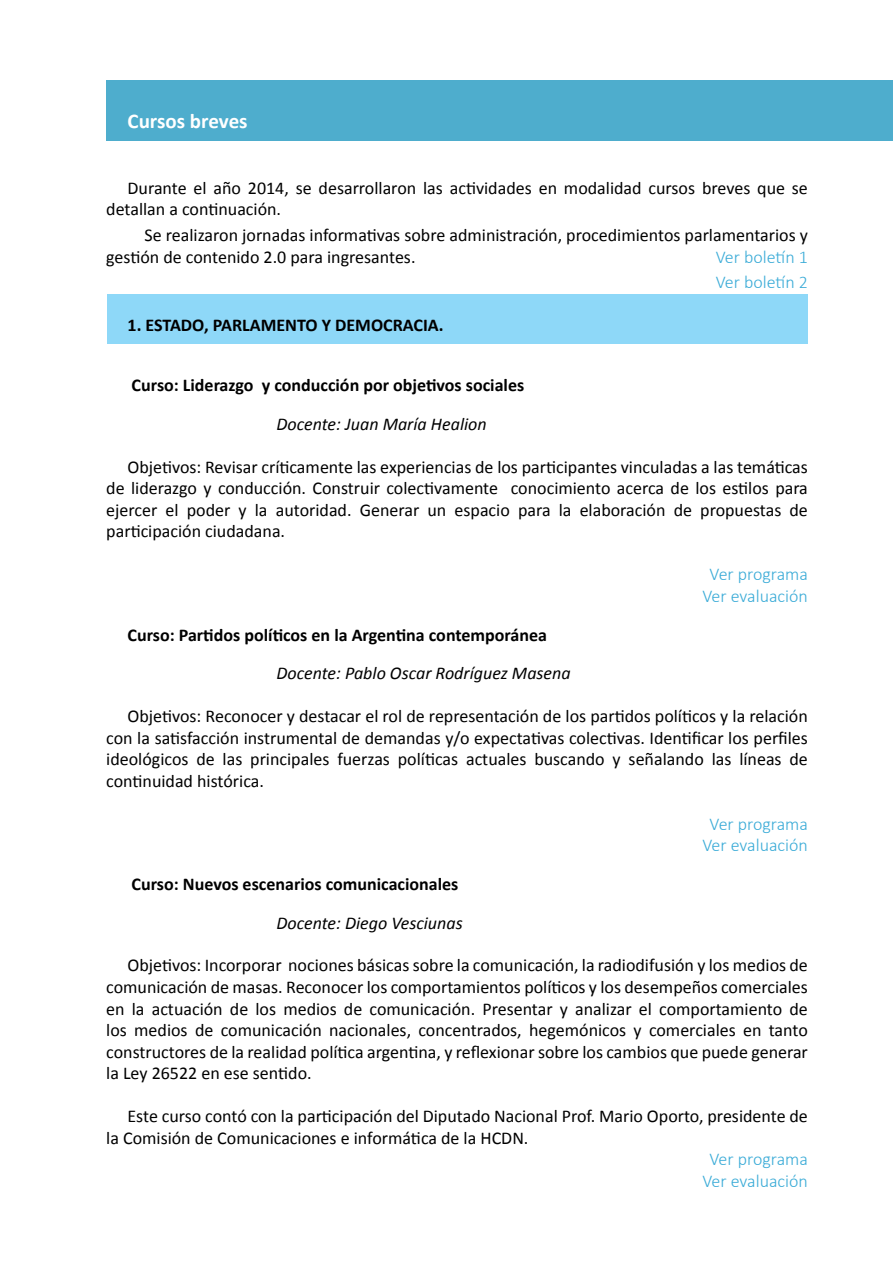
<style>
.page{position:relative;width:893px;height:1263px;background:#fff}
.page>*{position:absolute;margin:0;border:0;box-sizing:border-box;transform-origin:0 0}
.t1{font:700 21px "Calibri";color:#fff}
.t2{font:18px/21.6px "Calibri";color:#000}
.t3{font:700 18px "Calibri";color:#000}
.t4{font:300 18px/21.6px "Calibri";color:#3aabd7;text-align:center}
.t5{font:italic 18px "Calibri";color:#000}
</style>
<div class="page">
<div style="left:107px;top:294px;width:700px;height:49px;background:#8ed8f8"></div>
<div style="left:106px;top:80px;width:787px;height:60px;background:#4eadcd"></div>
<p class="t1" style="left:128px;top:107px;width:122px">Cursos breves</p>
<p class="t2" style="left:106px;top:177px;width:703px;text-indent:21px">Durante el año 2014, se desarrollaron las actividades en modalidad cursos breves que se detallan a continuación.</p>
<p class="t2" style="left:106px;top:224px;width:703px;text-indent:38px">Se realizaron jornadas informativas sobre administración, procedimientos parlamentarios y gestión de contenido 2.0 para ingresantes.</p>
<p class="t4" style="left:716px;top:244px;width:94px;line-height:25.8px;text-align:left">Ver boletín 1<br>Ver boletín 2</p>
<p class="t3" style="left:128px;top:314px;width:318px">1. ESTADO, PARLAMENTO Y DEMOCRACIA.</p>
<p class="t3" style="left:132px;top:374px;width:394px">Curso: Liderazgo y conducción por objetivos sociales</p>
<p class="t5" style="left:276px;top:411px;width:212px">Docente: Juan María Healion</p>
<p class="t2" style="left:106px;top:456px;width:703px;text-align:justify;text-indent:21px">Objetivos: Revisar críticamente las experiencias de los participantes vinculadas a las temáticas de liderazgo y conducción. Construir colectivamente conocimiento acerca de los estilos para ejercer el poder y la autoridad. Generar un espacio para la elaboración de propuestas de participación ciudadana.</p>
<p class="t4" style="left:702px;top:563px;width:107px">Ver programa<br>Ver evaluación</p>
<p class="t3" style="left:128px;top:623px;width:421px">Curso: Partidos políticos en la Argentina contemporánea</p>
<p class="t5" style="left:276px;top:661px;width:296px">Docente: Pablo Oscar Rodríguez Masena</p>
<p class="t2" style="left:106px;top:705px;width:703px;text-align:justify;text-indent:21px">Objetivos: Reconocer y destacar el rol de representación de los partidos políticos y la relación con la satisfacción instrumental de demandas y/o expectativas colectivas. Identificar los perfiles ideológicos de las principales fuerzas políticas actuales buscando y señalando las líneas de continuidad histórica.</p>
<p class="t4" style="left:702px;top:813px;width:107px">Ver programa<br>Ver evaluación</p>
<p class="t3" style="left:132px;top:872px;width:328px">Curso: Nuevos escenarios comunicacionales</p>
<p class="t5" style="left:276px;top:910px;width:188px">Docente: Diego Vesciunas</p>
<p class="t2" style="left:106px;top:955px;width:703px;text-align:justify;text-indent:21px">Objetivos: Incorporar nociones básicas sobre la comunicación, la radiodifusión y los medios de comunicación de masas. Reconocer los comportamientos políticos y los desempeños comerciales en la actuación de los medios de comunicación. Presentar y analizar el comportamiento de los medios de comunicación nacionales, concentrados, hegemónicos y comerciales en tanto constructores de la realidad política argentina, y reflexionar sobre los cambios que puede generar la Ley 26522 en ese sentido.</p>
<p class="t2" style="left:106px;top:1105px;width:703px;text-indent:21px">Este curso contó con la participación del Diputado Nacional Prof. Mario Oporto, presidente de la Comisión de Comunicaciones e informática de la HCDN.</p>
<p class="t4" style="left:702px;top:1148px;width:107px">Ver programa<br>Ver evaluación</p>
</div>
